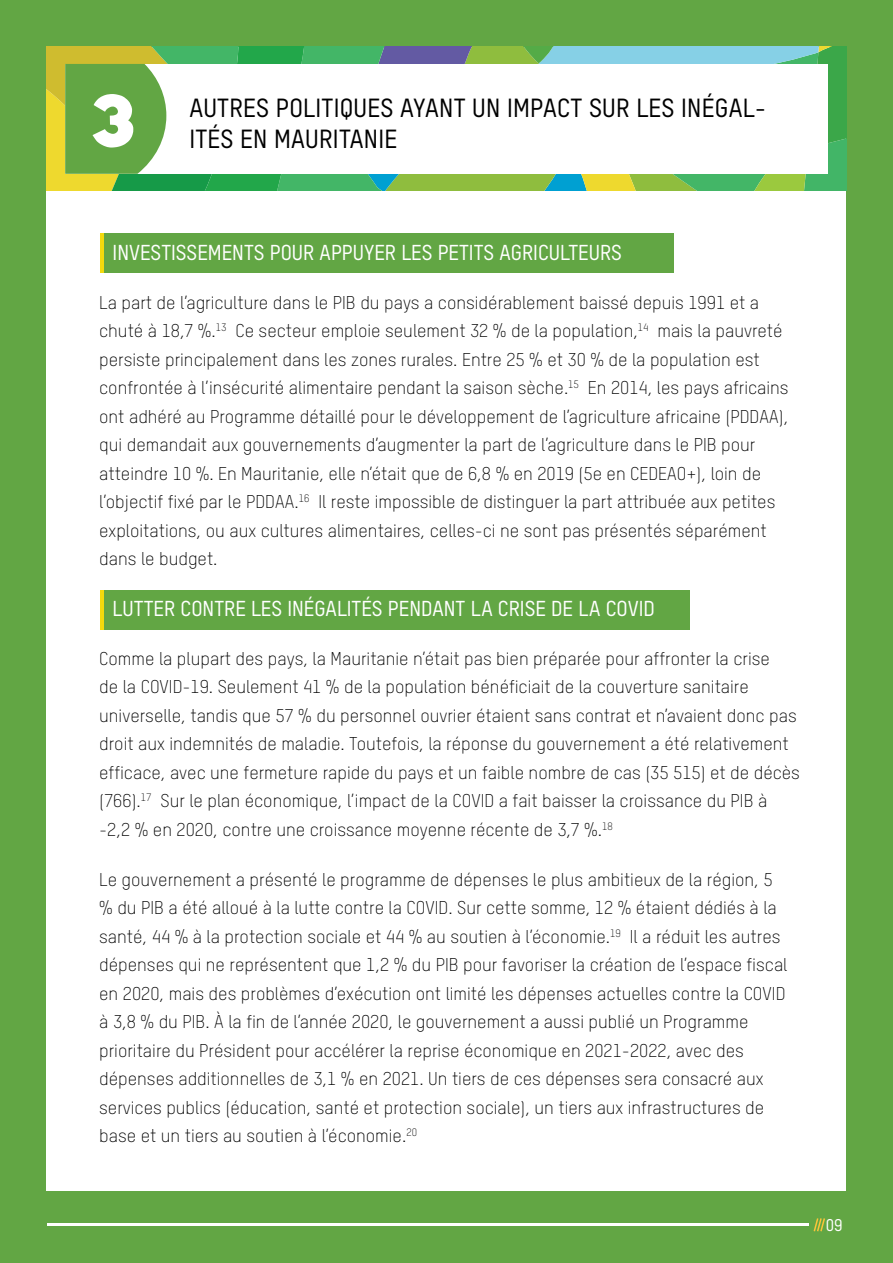
<style>
.page{position:relative;width:893px;height:1263px;background:#62a644}
.page>*{position:absolute;margin:0;border:0;box-sizing:border-box;transform-origin:0 0}
.t1{font:73.5px "Oxfam Global Headline";color:#fff}
.t2{font:25.5px/30.6px "T Star Pro Medium";letter-spacing:.01em;color:#000}
.t3{font:21px "T Star Pro Medium";color:#fff}
.t4{font:18px/28.5px "T Star Pro Light";color:#000}
.t5{font:16.5px "T Star Pro Medium";color:#fff}
</style>
<div class="page">
<div style="left:47px;top:47px;width:799px;height:1144px;background:#fff"></div>
<svg style="left:47px;top:47px;width:799px;height:144px"></svg>
<svg style="left:813px;top:1218px;width:12px;height:14px"></svg>
<hr style="left:47px;top:1224px;width:761px;height:2px;background:#fff">
<div style="left:101px;top:234px;width:573px;height:39px;background:#62a644"></div>
<div style="left:101px;top:590px;width:589px;height:39px;background:#62a644"></div>
<hr style="left:101px;top:590px;width:3px;height:39px;background:#f2da0d">
<hr style="left:101px;top:234px;width:3px;height:39px;background:#f2da0d">
<h1 class="t1" style="left:91px;top:57px;width:46px">3</h1>
<h2 class="t2" style="left:189px;top:91px;width:578px">AUTRES POLITIQUES AYANT UN IMPACT SUR LES INÉGAL-<br>ITÉS EN MAURITANIE</h2>
<p class="t3" style="left:113px;top:237px;width:511px">INVESTISSEMENTS POUR APPUYER LES PETITS AGRICULTEURS</p>
<p class="t4" style="left:99px;top:287px;width:691px">La part de l’agriculture dans le PIB du pays a considérablement baissé depuis 1991 et a chuté à 18,7 %.<sup>13</sup> Ce secteur emploie seulement 32 % de la population,<sup>14</sup> mais la pauvreté persiste principalement dans les zones rurales. Entre 25 % et 30 % de la population est confrontée à l’insécurité alimentaire pendant la saison sèche.<sup>15</sup> En 2014, les pays africains ont adhéré au Programme détaillé pour le développement de l’agriculture africaine (PDDAA), qui demandait aux gouvernements d’augmenter la part de l’agriculture dans le PIB pour atteindre 10 %. En Mauritanie, elle n’était que de 6,8 % en 2019 (5e en CEDEAO+), loin de l’objectif fixé par le PDDAA.<sup>16</sup> Il reste impossible de distinguer la part attribuée aux petites exploitations, ou aux cultures alimentaires, celles-ci ne sont pas présentés séparément dans le budget.</p>
<p class="t3" style="left:113px;top:594px;width:544px">LUTTER CONTRE LES INÉGALITÉS PENDANT LA CRISE DE LA COVID</p>
<p class="t4" style="left:99px;top:643px;width:702px">Comme la plupart des pays, la Mauritanie n’était pas bien préparée pour affronter la crise<br>de la COVID-19. Seulement 41 % de la population bénéficiait de la couverture sanitaire universelle, tandis que 57 % du personnel ouvrier étaient sans contrat et n’avaient donc pas droit aux indemnités de maladie. Toutefois, la réponse du gouvernement a été relativement efficace, avec une fermeture rapide du pays et un faible nombre de cas (35 515) et de décès (766).<sup>17</sup> Sur le plan économique, l’impact de la COVID a fait baisser la croissance du PIB à -2,2 % en 2020, contre une croissance moyenne récente de 3,7 %.<sup>18</sup></p>
<p class="t4" style="left:99px;top:864px;width:690px">Le gouvernement a présenté le programme de dépenses le plus ambitieux de la région, 5 % du PIB a été alloué à la lutte contre la COVID. Sur cette somme, 12 % étaient dédiés à la santé, 44 % à la protection sociale et 44 % au soutien à l’économie.<sup>19</sup> Il a réduit les autres dépenses qui ne représentent que 1,2 % du PIB pour favoriser la création de l’espace fiscal en 2020, mais des problèmes d’exécution ont limité les dépenses actuelles contre la COVID à 3,8 % du PIB. À la fin de l’année 2020, le gouvernement a aussi publié un Programme prioritaire du Président pour accélérer la reprise économique en 2021-2022, avec des dépenses additionnelles de 3,1 % en 2021. Un tiers de ces dépenses sera consacré aux services publics (éducation, santé et protection sociale), un tiers aux infrastructures de base et un tiers au soutien à l’économie.<sup>20</sup></p>
<p class="t5" style="left:826px;top:1214px;width:18px">09</p>
</div>
